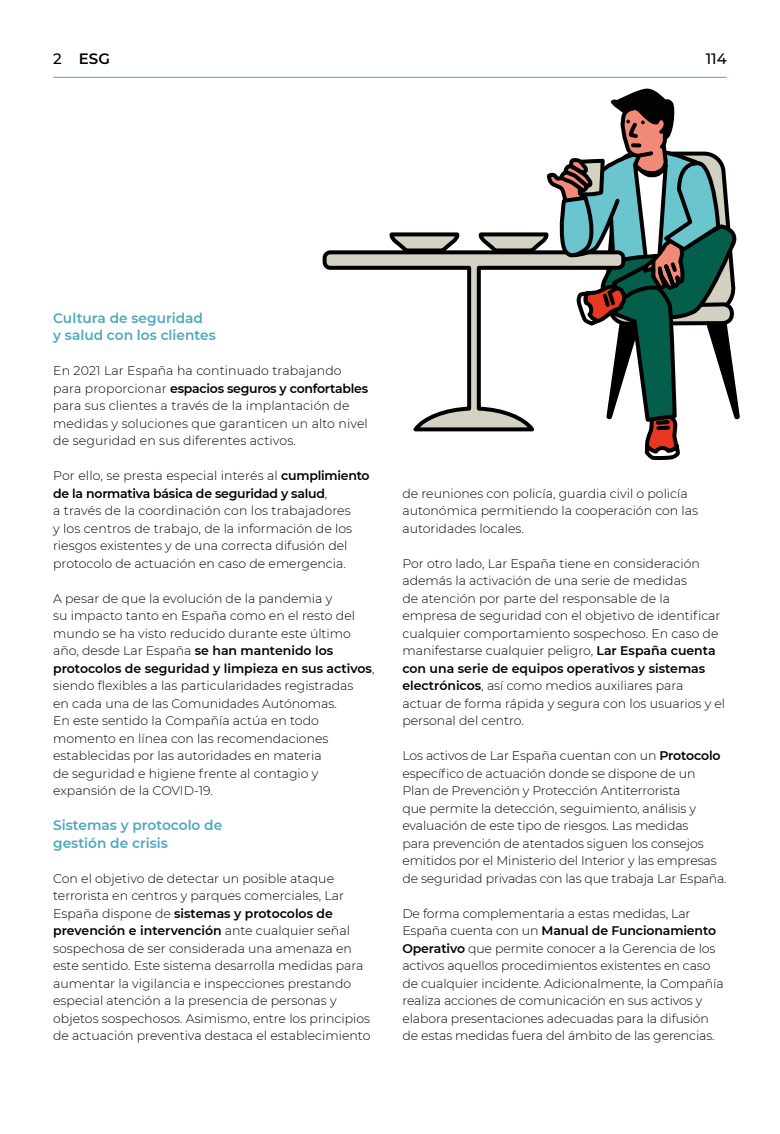
<style>
.page{position:relative;width:780px;height:1134px;background:#fff}
.page>*{position:absolute;margin:0;border:0;box-sizing:border-box;transform-origin:0 0}
.t1{font:600 15px "Montserrat";color:#000}
.t2{font:500 15px "Montserrat";color:#000}
._11_Semibold_C2{font:600 13.75px/17.5px "Montserrat";color:#4da9be}
.t3{font:300 12.5px/17.5px "Montserrat";color:#000}
.s1{font-weight:500}
.s2{font-weight:600}
</style>
<div class="page">
<hr style="left:53px;top:77px;width:673px;height:1px;background:#4da9be">
<svg style="left:322px;top:250px;width:155px;height:182px"></svg>
<svg style="left:387px;top:232px;width:73px;height:24px"></svg>
<svg style="left:477px;top:88px;width:262px;height:372px"></svg>
<p class="t1" style="left:53px;top:48px;width:58px"><span class="s1">2</span> ESG</p>
<p class="t2" style="left:705px;top:48px;width:23px">114</p>
<p class="_11_Semibold_C2" style="left:53px;top:308px;width:164px">Cultura de seguridad<br>y salud con los clientes</p>
<p class="t3" style="left:53px;top:361px;width:316px">En 2021 Lar España ha continuado trabajando para proporcionar <span class="s2">espacios seguros y confortables </span>para sus clientes a través de la implantación de medidas y soluciones que garanticen un alto nivel de seguridad en sus diferentes activos.</p>
<p class="t3" style="left:53px;top:466px;width:318px">Por ello, se presta especial interés al <span class="s2">cumplimiento de la normativa básica de seguridad y salud</span>,<br>a través de la coordinación con los trabajadores<br>y los centros de trabajo, de la información de los riesgos existentes y de una correcta difusión del protocolo de actuación en caso de emergencia.</p>
<p class="t3" style="left:53px;top:589px;width:323px">A pesar de que la evolución de la pandemia y<br>su impacto tanto en España como en el resto del mundo se ha visto reducido durante este último año, desde Lar España <span class="s2">se han mantenido los protocolos de seguridad y limpieza en sus activos</span>, siendo flexibles a las particularidades registradas<br>en cada una de las Comunidades Autónomas.<br>En este sentido la Compañía actúa en todo momento en línea con las recomendaciones establecidas por las autoridades en materia<br>de seguridad e higiene frente al contagio y expansión de la COVID-19.</p>
<p class="_11_Semibold_C2" style="left:53px;top:816px;width:171px">Sistemas y protocolo de gestión de crisis</p>
<p class="t3" style="left:53px;top:869px;width:319px">Con el objetivo de detectar un posible ataque terrorista en centros y parques comerciales, Lar España dispone de <span class="s2">sistemas y protocolos de prevención e intervención</span> ante cualquier señal sospechosa de ser considerada una amenaza en este sentido. Este sistema desarrolla medidas para aumentar la vigilancia e inspecciones prestando especial atención a la presencia de personas y objetos sospechosos. Asimismo, entre los principios de actuación preventiva destaca el establecimiento</p>
<p class="t3" style="left:402px;top:484px;width:297px">de reuniones con policía, guardia civil o policía autonómica permitiendo la cooperación con las autoridades locales.</p>
<p class="t3" style="left:402px;top:554px;width:324px">Por otro lado, Lar España tiene en consideración además la activación de una serie de medidas<br>de atención por parte del responsable de la empresa de seguridad con el objetivo de identificar cualquier comportamiento sospechoso. En caso de manifestarse cualquier peligro, <span class="s2">Lar España cuenta con una serie de equipos operativos y sistemas electrónicos</span>, así como medios auxiliares para actuar de forma rápida y segura con los usuarios y el personal del centro.</p>
<p class="t3" style="left:402px;top:746px;width:326px">Los activos de Lar España cuentan con un <span class="s2">Protocolo </span>específico de actuación donde se dispone de un<br>Plan de Prevención y Protección Antiterrorista<br>que permite la detección, seguimiento, análisis y evaluación de este tipo de riesgos. Las medidas<br>para prevención de atentados siguen los consejos emitidos por el Ministerio del Interior y las empresas de seguridad privadas con las que trabaja Lar España.</p>
<p class="t3" style="left:402px;top:904px;width:323px">De forma complementaria a estas medidas, Lar España cuenta con un <span class="s2">Manual de Funcionamiento Operativo</span> que permite conocer a la Gerencia de los activos aquellos procedimientos existentes en caso de cualquier incidente. Adicionalmente, la Compañía realiza acciones de comunicación en sus activos y elabora presentaciones adecuadas para la difusión de estas medidas fuera del ámbito de las gerencias.</p>
</div>
